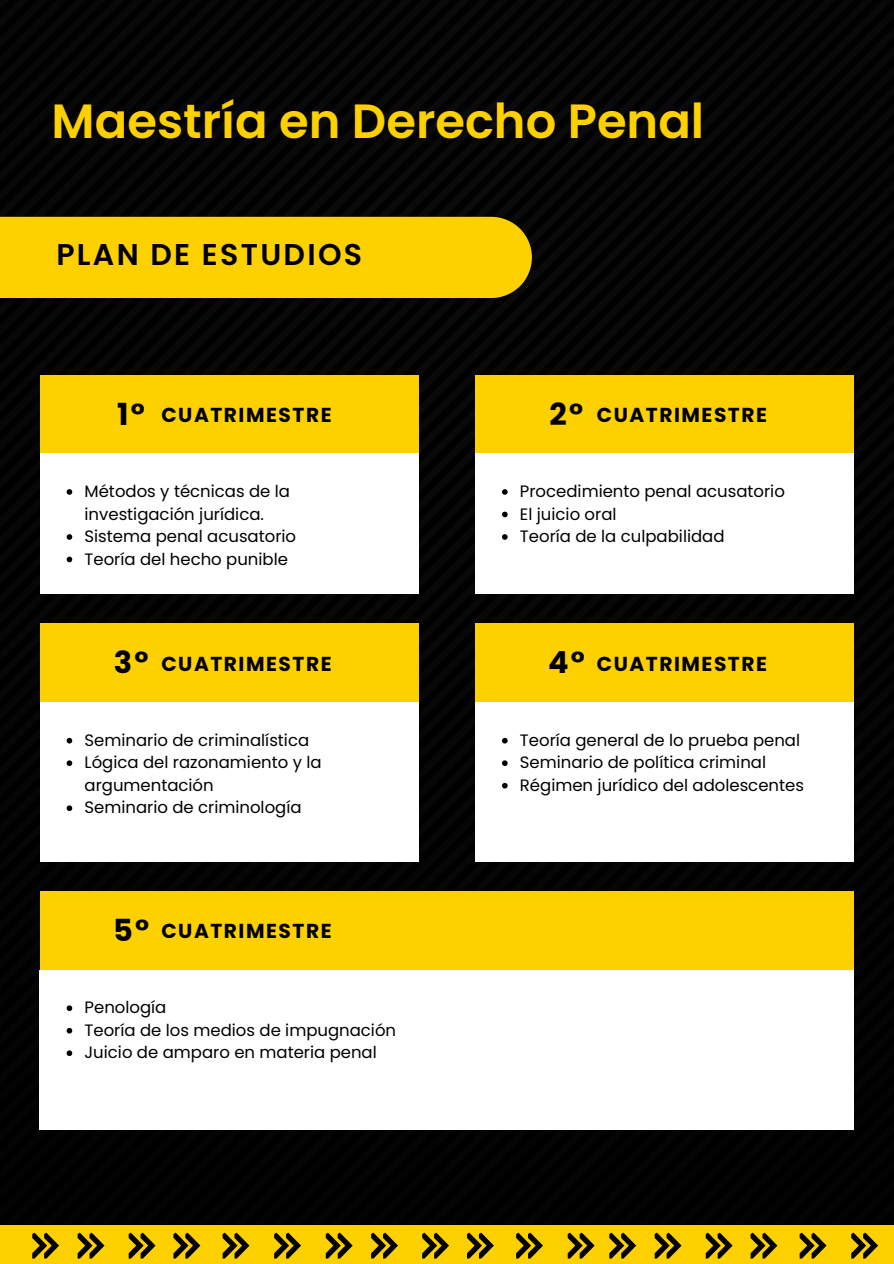
<style>
.page{position:relative;width:894px;height:1264px;background:#fff}
.page>*{position:absolute;margin:0;border:0;box-sizing:border-box;transform-origin:0 0}
.t1{font:600 48px "Poppins";color:#fdd000}
.t2{font:700 30.45px "Poppins";color:#000}
.t3{font:600 30px "Poppins";letter-spacing:.075em;color:#000}
.t4{font:700 20.1px "Poppins";letter-spacing:.075em;color:#000}
.t5{font:16.5px/22.5px "Poppins";color:#000}
</style>
<div class="page">
<div style="left:0;top:0;width:893px;height:1263px;background:#000"></div>
<div style="left:0;top:217px;width:531px;height:81px;background:#fdd000"></div>
<div style="left:40px;top:374px;width:378px;height:84px;background:#fdd000"></div>
<div style="left:40px;top:454px;width:378px;height:140px;background:#fff"></div>
<svg style="left:67px;top:489px;width:5px;height:6px"></svg>
<svg style="left:67px;top:534px;width:5px;height:6px"></svg>
<svg style="left:67px;top:556px;width:5px;height:6px"></svg>
<div style="left:475px;top:374px;width:378px;height:84px;background:#fdd000"></div>
<div style="left:475px;top:454px;width:378px;height:140px;background:#fff"></div>
<svg style="left:502px;top:489px;width:5px;height:6px"></svg>
<svg style="left:502px;top:511px;width:5px;height:6px"></svg>
<svg style="left:502px;top:534px;width:5px;height:6px"></svg>
<div style="left:40px;top:623px;width:378px;height:84px;background:#fdd000"></div>
<div style="left:40px;top:890px;width:813px;height:84px;background:#fdd000"></div>
<div style="left:40px;top:702px;width:378px;height:159px;background:#fff"></div>
<div style="left:40px;top:970px;width:813px;height:159px;background:#fff"></div>
<svg style="left:67px;top:738px;width:5px;height:5px"></svg>
<svg style="left:67px;top:760px;width:5px;height:6px"></svg>
<svg style="left:67px;top:805px;width:5px;height:6px"></svg>
<svg style="left:67px;top:1005px;width:5px;height:6px"></svg>
<svg style="left:67px;top:1027px;width:5px;height:6px"></svg>
<svg style="left:67px;top:1050px;width:5px;height:6px"></svg>
<div style="left:475px;top:623px;width:378px;height:84px;background:#fdd000"></div>
<div style="left:475px;top:702px;width:378px;height:159px;background:#fff"></div>
<svg style="left:502px;top:738px;width:5px;height:5px"></svg>
<svg style="left:502px;top:760px;width:5px;height:6px"></svg>
<svg style="left:502px;top:783px;width:5px;height:5px"></svg>
<div style="left:0;top:1225px;width:893px;height:38px;background:#fdd000"></div>
<svg style="left:32px;top:1232px;width:27px;height:26px"></svg>
<svg style="left:326px;top:1232px;width:26px;height:26px"></svg>
<svg style="left:609px;top:1232px;width:27px;height:26px"></svg>
<svg style="left:78px;top:1232px;width:26px;height:26px"></svg>
<svg style="left:371px;top:1232px;width:27px;height:26px"></svg>
<svg style="left:654px;top:1232px;width:27px;height:26px"></svg>
<svg style="left:129px;top:1232px;width:26px;height:26px"></svg>
<svg style="left:422px;top:1232px;width:27px;height:26px"></svg>
<svg style="left:705px;top:1232px;width:27px;height:26px"></svg>
<svg style="left:173px;top:1232px;width:27px;height:26px"></svg>
<svg style="left:467px;top:1232px;width:26px;height:26px"></svg>
<svg style="left:750px;top:1232px;width:27px;height:26px"></svg>
<svg style="left:222px;top:1232px;width:27px;height:26px"></svg>
<svg style="left:516px;top:1232px;width:27px;height:26px"></svg>
<svg style="left:799px;top:1232px;width:27px;height:26px"></svg>
<svg style="left:274px;top:1232px;width:27px;height:26px"></svg>
<svg style="left:567px;top:1232px;width:27px;height:26px"></svg>
<svg style="left:851px;top:1232px;width:26px;height:26px"></svg>
<p class="t1" style="left:52px;top:88px;width:654px">Maestría en Derecho Penal</p>
<p class="t3" style="left:56px;top:234px;width:307px">PLAN DE ESTUDIOS</p>
<h2 class="t2" style="left:117px;top:392px;width:29px">1°</h2>
<h1 class="t4" style="left:161px;top:401px;width:172px">CUATRIMESTRE</h1>
<h3 class="t5" style="left:84px;top:480px;width:207px">Métodos y técnicas de la investigación jurídica.</h3>
<h4 class="t5" style="left:84px;top:525px;width:213px">Sistema penal acusatorio</h4>
<p class="t5" style="left:84px;top:547px;width:205px">Teoría del hecho punible</p>
<h3 class="t2" style="left:114px;top:641px;width:36px">3°</h3>
<p class="t4" style="left:161px;top:649px;width:172px">CUATRIMESTRE</p>
<p class="t5" style="left:84px;top:728px;width:226px">Seminario de criminalística</p>
<p class="t5" style="left:84px;top:751px;width:238px">Lógica del razonamiento y la argumentación</p>
<p class="t5" style="left:84px;top:796px;width:218px">Seminario de criminología</p>
<h4 class="t2" style="left:113px;top:908px;width:38px">5°</h4>
<p class="t4" style="left:161px;top:917px;width:172px">CUATRIMESTRE</p>
<h3 class="t5" style="left:84px;top:996px;width:83px">Penología</h3>
<h4 class="t5" style="left:84px;top:1018px;width:313px">Teoría de los medios de impugnación</h4>
<p class="t5" style="left:84px;top:1041px;width:294px">Juicio de amparo en materia penal</p>
<p class="t2" style="left:549px;top:392px;width:35px">2°</p>
<p class="t4" style="left:596px;top:401px;width:172px">CUATRIMESTRE</p>
<h3 class="t5" style="left:520px;top:480px;width:266px">Procedimiento penal acusatorio</h3>
<h4 class="t5" style="left:520px;top:502px;width:98px">El juicio oral</h4>
<p class="t5" style="left:520px;top:525px;width:206px">Teoría de la culpabilidad</p>
<p class="t2" style="left:548px;top:641px;width:38px">4°</p>
<p class="t4" style="left:596px;top:649px;width:172px">CUATRIMESTRE</p>
<h3 class="t5" style="left:520px;top:728px;width:282px">Teoría general de lo prueba penal</h3>
<h4 class="t5" style="left:520px;top:751px;width:248px">Seminario de política criminal</h4>
<p class="t5" style="left:520px;top:773px;width:285px">Régimen jurídico del adolescentes</p>
</div>
